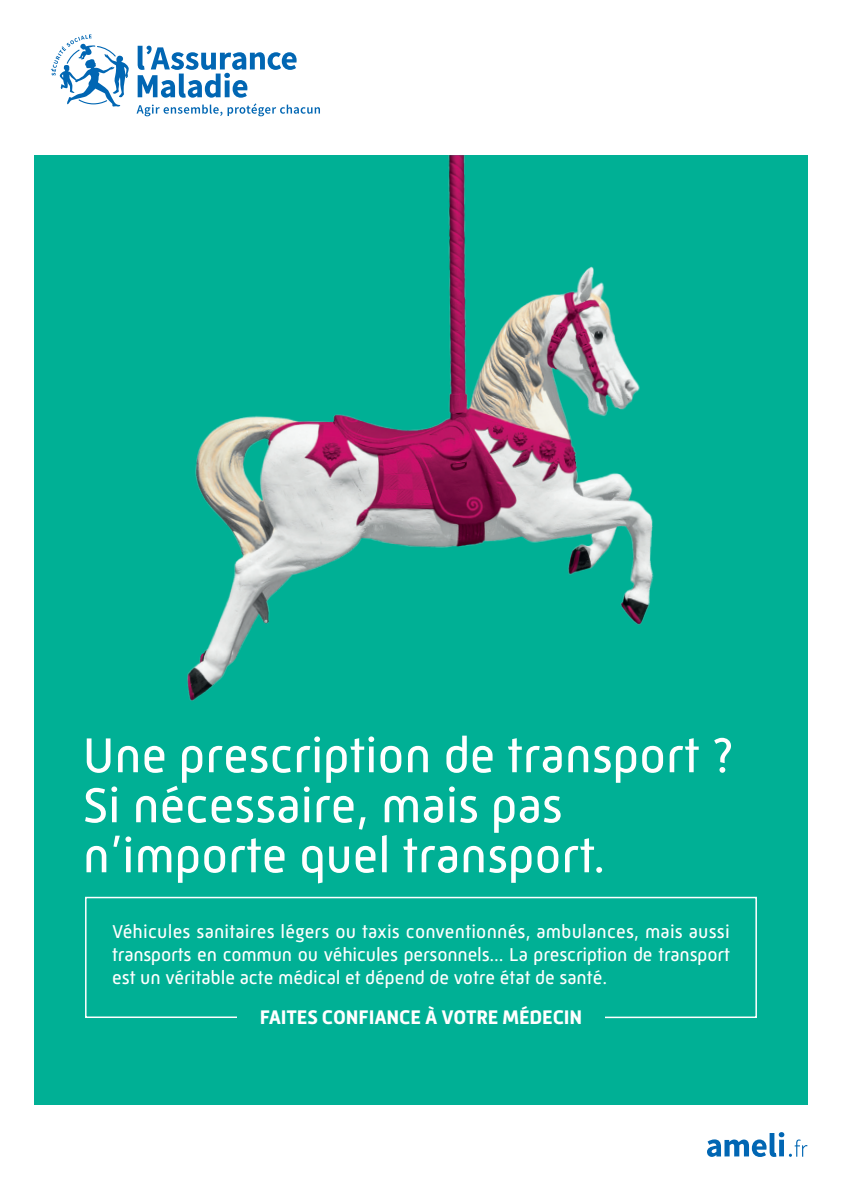
<style>
.page{position:relative;width:842px;height:1191px;background:#fff}
.page>*{position:absolute;margin:0;border:0;box-sizing:border-box;transform-origin:0 0}
.t1{font:50px/50px "Mic 32 New";color:#fff}
.t2{font:700 20.1px "Mic 32 New";letter-spacing:-.01em;color:#fff}
.t3{font:19px/22.8px "Mic 32 New";color:#fff;text-align:justify}
</style>
<div class="page">
<div style="left:34px;top:155px;width:773px;height:949px;background:#00b095"></div>
<svg style="left:85px;top:896px;width:672px;height:123px"></svg>
<img style="left:187px;top:155px;width:467px;height:546px">
<svg style="left:137px;top:46px;width:183px;height:70px"></svg>
<svg style="left:51px;top:34px;width:78px;height:73px"></svg>
<svg style="left:707px;top:1132px;width:100px;height:25px"></svg>
<h1 class="t1" style="left:83px;top:730px;width:653px">Une prescription de transport ?<br>Si nécessaire, mais pas n’importe quel transport.</h1>
<p class="t3" style="left:112px;top:920px;width:619px">Véhicules sanitaires légers ou taxis conventionnés, ambulances, mais aussi transports en commun ou véhicules personnels... La prescription de transport est un véritable acte médical et dépend de votre état de santé.</p>
<p class="t2" style="left:260px;top:1005px;width:324px">FAITES CONFIANCE À VOTRE MÉDECIN</p>
</div>
